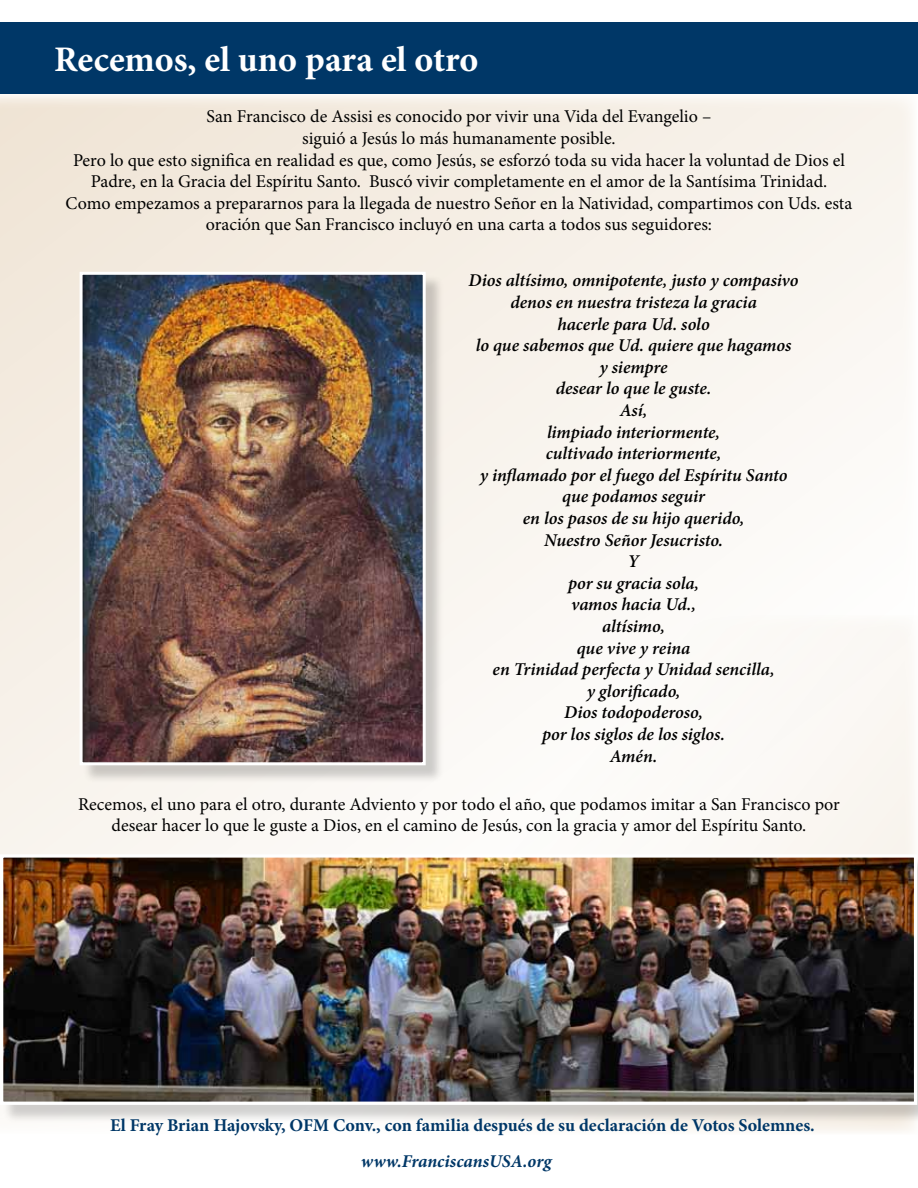
<style>
.page{position:relative;width:918px;height:1188px;background:#fff}
.page>*{position:absolute;margin:0;border:0;box-sizing:border-box;transform-origin:0 0}
.t1{font:700 36px "Minion Pro";color:#fff}
.t2{font:18px/21.6px "Minion Pro";color:#000;text-align:center}
.t3{font:italic 600 18px/21.6px "Minion Pro";color:#000;text-align:center}
.t4{font:700 18px "Minion Pro";color:#003767}
.t5{font:italic 700 18px "Minion Pro";color:#003767}
</style>
<div class="page">
<div style="left:0;top:94px;width:917px;height:1040px;background:linear-gradient(to right,#f4ebe0,#fbf9f6)"></div>
<div style="left:0;top:22px;width:918px;height:72px;background:#003767"></div>
<div style="left:2px;top:857px;width:916px;height:266px;background:#000;opacity:.18"></div>
<img style="left:4px;top:858px;width:909px;height:243px">
<div style="left:0;top:854px;width:917px;height:251px;border:3px solid #fff"></div>
<div style="left:82px;top:274px;width:362px;height:510px;background:#000;opacity:.19"></div>
<img style="left:84px;top:276px;width:338px;height:485px">
<div style="left:80px;top:272px;width:346px;height:493px;border:3px solid #fff"></div>
<h1 class="t1" style="left:54px;top:34px;width:426px">Recemos, el uno para el otro</h1>
<p class="t2" style="left:66px;top:106px;width:788px">San Francisco de Assisi es conocido por vivir una Vida del Evangelio –<br>siguió a Jesús lo más humanamente posible.<br>Pero lo que esto significa en realidad es que, como Jesús, se esforzó toda su vida hacer la voluntad de Dios el Padre, en la Gracia del Espíritu Santo. Buscó vivir completamente en el amor de la Santísima Trinidad.<br>Como empezamos a prepararnos para la llegada de nuestro Señor en la Natividad, compartimos con Uds. esta oración que San Francisco incluyó en una carta a todos sus seguidores:</p>
<p class="t3" style="left:469px;top:270px;width:332px">Dios altísimo, omnipotente, justo y compasivo denos en nuestra tristeza la gracia<br>hacerle para Ud. solo<br>lo que sabemos que Ud. quiere que hagamos<br>y siempre<br>desear lo que le guste.<br>Así,<br>limpiado interiormente,<br>cultivado interiormente,<br>y inflamado por el fuego del Espíritu Santo que podamos seguir<br>en los pasos de su hijo querido,<br>Nuestro Señor Jesucristo.<br>Y<br>por su gracia sola,<br>vamos hacia Ud.,<br>altísimo,<br>que vive y reina<br>en Trinidad perfecta y Unidad sencilla,<br>y glorificado,<br>Dios todopoderoso,<br>por los siglos de los siglos.<br>Amén.</p>
<p class="t2" style="left:78px;top:793px;width:763px">Recemos, el uno para el otro, durante Adviento y por todo el año, que podamos imitar a San Francisco por desear hacer lo que le guste a Dios, en el camino de Jesús, con la gracia y amor del Espíritu Santo.</p>
<p class="t4" style="left:110px;top:1112px;width:706px">El Fray Brian Hajovsky, OFM Conv., con familia después de su declaración de Votos Solemnes.</p>
<p class="t5" style="left:361px;top:1149px;width:192px">www.FranciscansUSA.org</p>
</div>
